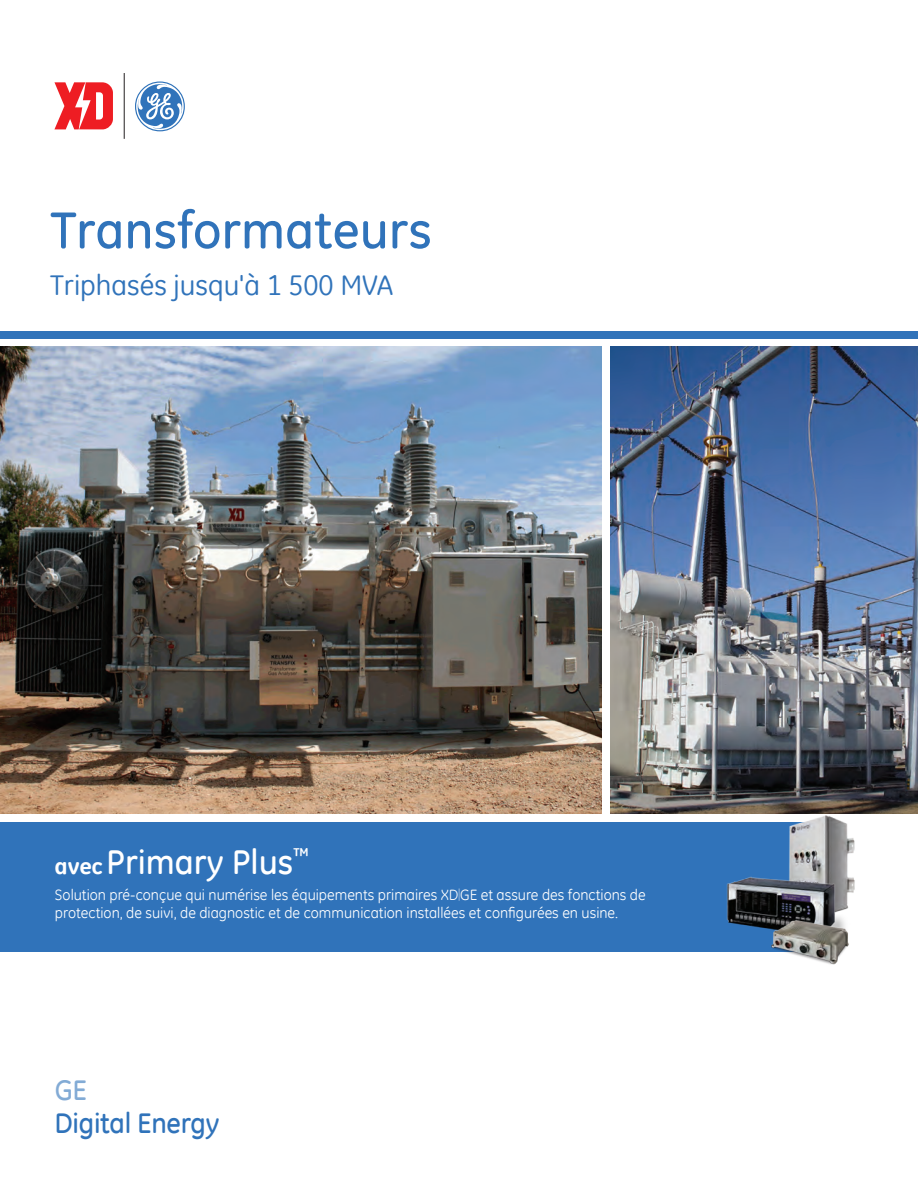
<style>
.page{position:relative;width:918px;height:1188px;background:#fff}
.page>*{position:absolute;margin:0;border:0;box-sizing:border-box;transform-origin:0 0}
.t1{font:69.15px "GE Logo Font";color:#3073ba}
.XD_CoverHead{font:500 52.5px "GE Inspira";color:#3073ba}
.XD_PageHead_Title_of{font:500 34.5px "GE Inspira";color:#fff}
.XD_CoverSub{font:28.5px "GE Inspira";color:#3073ba}
.t2{font:500 28.5px/33.5px "GE Inspira";letter-spacing:-.01em;color:#3073ba}
.XD_Cover_Callout_Rev{font:15px/18px "GE Inspira";color:#fff}
.XD_PageHead_Title_of-2{font:800 11.4px "GE Inspira";color:#fff}
.s1{font-weight:800;font-size:22.5px}
.s2{font-size:12px}
</style>
<div class="page">
<svg style="left:54px;top:82px;width:59px;height:47px"></svg>
<hr style="left:124px;top:73px;width:1px;height:66px;background:#231f20">
<img style="left:610px;top:346px;width:308px;height:468px">
<img style="left:0;top:346px;width:602px;height:468px">
<div style="left:0;top:331px;width:918px;height:8px;background:#3073ba"></div>
<div style="left:0;top:822px;width:821px;height:129px;background:#3073ba"></div>
<img style="left:775px;top:808px;width:90px;height:85px">
<img style="left:727px;top:871px;width:123px;height:58px">
<img style="left:767px;top:917px;width:83px;height:48px">
<h1 class="t1" style="left:135px;top:67px;width:51px">g</h1>
<p class="XD_CoverHead" style="left:50px;top:198px;width:383px">Transformateurs</p>
<p class="XD_CoverSub" style="left:50px;top:266px;width:345px">Triphasés jusqu'à 1 500 MVA</p>
<p class="XD_PageHead_Title_of" style="left:55px;top:842px;width:240px"><span class="s1">avec</span>Primary Plus</p>
<p class="XD_PageHead_Title_of-2" style="left:293px;top:845px;width:17px">TM</p>
<p class="XD_Cover_Callout_Rev" style="left:55px;top:885px;width:592px">Solution pré-conçue qui numérise les équipements primaires XD<span class="s2">|</span>GE et assure des fonctions de protection, de suivi, de diagnostic et de communication installées et configurées en usine.</p>
<h3 class="t2" style="left:54px;top:1073px;width:166px">GE<br>Digital Energy</h3>
</div>
